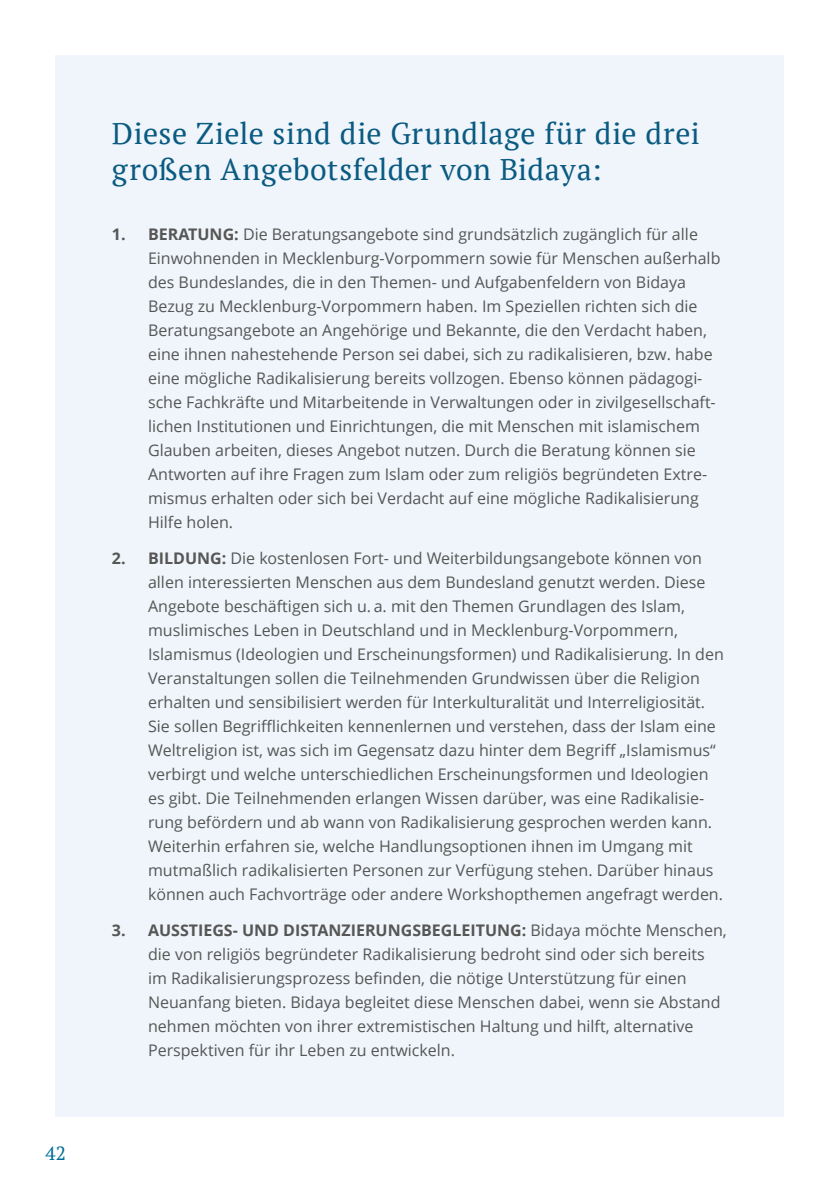
<style>
.page{position:relative;width:840px;height:1191px;background:#fff}
.page>*{position:absolute;margin:0;border:0;box-sizing:border-box;transform-origin:0 0}
.t1{font:30px/36px "PT Serif";letter-spacing:.015em;color:#0a5a81}
.t2{font:19px "PT Serif";color:#006c98}
.t3{font:16px/24px "Open Sans";color:#565655}
.s1{font-weight:700}
</style>
<div class="page">
<div style="left:56px;top:55px;width:727px;height:1061px;background:#eff5fb"></div>
<p class="t2" style="left:45px;top:1140px;width:22px">42</p>
<h1 class="t1" style="left:112px;top:115px;width:589px">Diese Ziele sind die Grundlage für die drei großen Angebotsfelder von Bidaya:</h1>
<p class="t3" style="left:148px;top:222px;width:573px;text-indent:-36px"><span class="s1">1. BERATUNG:</span> Die Beratungsangebote sind grundsätzlich zugänglich für alle Einwohnenden in Mecklenburg-Vorpommern sowie für Menschen außerhalb des Bundeslandes, die in den Themen- und Aufgabenfeldern von Bidaya Bezug zu Mecklenburg-Vorpommern haben. Im Speziellen richten sich die Beratungsangebote an Angehörige und Bekannte, die den Verdacht haben, eine ihnen nahestehende Person sei dabei, sich zu radikalisieren, bzw. habe eine mögliche Radikalisierung bereits vollzogen. Ebenso können pädagogi&shy;sche Fachkräfte und Mitarbeitende in Verwaltungen oder in zivilgesellschaft&shy;lichen Institutionen und Einrichtungen, die mit Menschen mit islamischem Glauben arbeiten, dieses Angebot nutzen. Durch die Beratung können sie Antworten auf ihre Fragen zum Islam oder zum religiös begründeten Extre&shy;mismus erhalten oder sich bei Verdacht auf eine mögliche Radikalisierung Hilfe holen.</p>
<p class="t3" style="left:148px;top:546px;width:577px;text-indent:-36px"><span class="s1">2. BILDUNG:</span> Die kostenlosen Fort- und Weiterbildungsangebote können von allen interessierten Menschen aus dem Bundesland genutzt werden. Diese Angebote beschäftigen sich u. a. mit den Themen Grundlagen des Islam, muslimisches Leben in Deutschland und in Mecklenburg-Vorpommern, Islamismus (Ideologien und Erscheinungsformen) und Radikalisierung. In den Veranstaltungen sollen die Teilnehmenden Grundwissen über die Religion erhalten und sensibilisiert werden für Interkulturalität und Interreligiosität.<br>Sie sollen Begrifflichkeiten kennenlernen und verstehen, dass der Islam eine Weltreligion ist, was sich im Gegensatz dazu hinter dem Begriff „Islamismus“ verbirgt und welche unterschiedlichen Erscheinungsformen und Ideologien es gibt. Die Teilnehmenden erlangen Wissen darüber, was eine Radikalisie&shy;rung befördern und ab wann von Radikalisierung gesprochen werden kann.<br>Weiterhin erfahren sie, welche Handlungsoptionen ihnen im Umgang mit mutmaßlich radikalisierten Personen zur Verfügung stehen. Darüber hinaus können auch Fachvorträge oder andere Workshopthemen angefragt werden.</p>
<p class="t3" style="left:148px;top:918px;width:580px;text-indent:-36px"><span class="s1">3. AUSSTIEGS- UND DISTANZIERUNGSBEGLEITUNG:</span> Bidaya möchte Menschen, die von religiös begründeter Radikalisierung bedroht sind oder sich bereits im Radikalisierungsprozess befinden, die nötige Unterstützung für einen Neuanfang bieten. Bidaya begleitet diese Menschen dabei, wenn sie Abstand nehmen möchten von ihrer extremistischen Haltung und hilft, alternative Perspektiven für ihr Leben zu entwickeln.</p>
</div>
